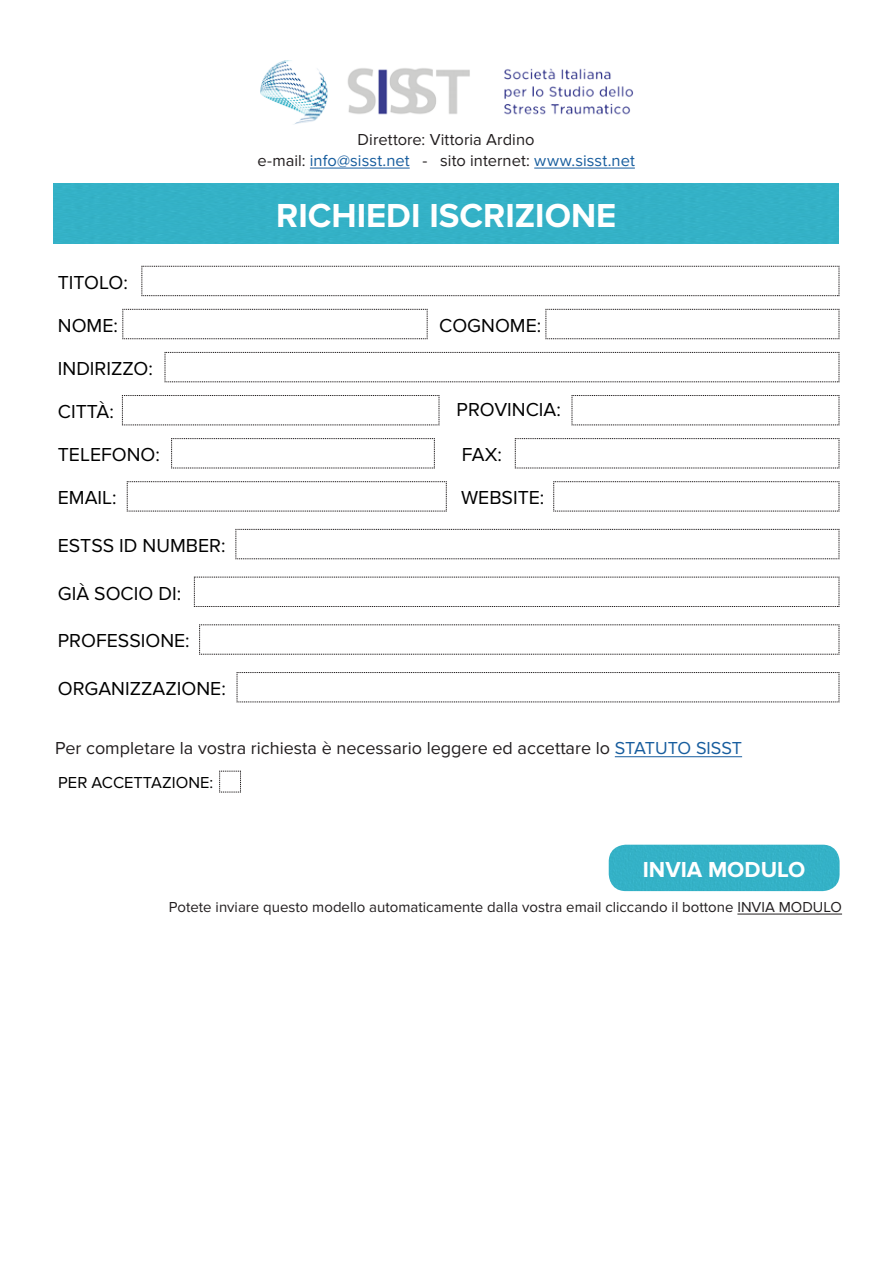
<style>
.page{position:relative;width:893px;height:1263px;background:#fff}
.page>*{position:absolute;margin:0;border:0;box-sizing:border-box;transform-origin:0 0}
.t1{font:700 34.5px "Proxima Nova";color:#fff}
.t2{font:700 22.5px "Proxima Nova";color:#fff}
.TITO_casella{font:19.5px "Proxima Nova";color:#000}
.t3{font:18px "Proxima Nova";color:#231f20}
.TESTO{font:16.5px "Proxima Nova";color:#175d9e}
.TESTO-2{font:16.5px "Proxima Nova";letter-spacing:.005em;color:#231f20}
.TITO_casella-2{font:16.5px "Proxima Nova";color:#000}
.t4{font:15px "Proxima Nova";color:#231f20}
.s1{color:#231f20}
.s2{color:#175d9e}
</style>
<div class="page">
<div style="left:54px;top:184px;width:785px;height:59px;background:#34b1c7"></div>
<img style="left:260px;top:61px;width:374px;height:63px">
<svg style="left:141px;top:266px;width:699px;height:30px"></svg>
<svg style="left:122px;top:309px;width:306px;height:30px"></svg>
<svg style="left:165px;top:352px;width:675px;height:31px"></svg>
<svg style="left:171px;top:438px;width:264px;height:31px"></svg>
<svg style="left:127px;top:481px;width:320px;height:31px"></svg>
<svg style="left:553px;top:481px;width:287px;height:31px"></svg>
<div style="left:609px;top:845px;width:231px;height:46px;background:#34b1c7"></div>
<hr style="left:310px;top:168px;width:100px;height:1px;background:#175d9e">
<hr style="left:534px;top:168px;width:101px;height:1px;background:#175d9e">
<hr style="left:737px;top:914px;width:105px;height:1px;background:#231f20">
<svg style="left:545px;top:309px;width:295px;height:30px"></svg>
<svg style="left:122px;top:395px;width:318px;height:31px"></svg>
<svg style="left:572px;top:395px;width:268px;height:31px"></svg>
<svg style="left:515px;top:438px;width:325px;height:31px"></svg>
<svg style="left:235px;top:529px;width:605px;height:30px"></svg>
<svg style="left:194px;top:577px;width:646px;height:30px"></svg>
<svg style="left:199px;top:624px;width:641px;height:31px"></svg>
<svg style="left:237px;top:672px;width:603px;height:31px"></svg>
<hr style="left:615px;top:756px;width:127px;height:1px;background:#175d9e">
<svg style="left:219px;top:771px;width:22px;height:22px"></svg>
<p class="TESTO-2" style="left:358px;top:130px;width:178px">Direttore: Vittoria Ardino</p>
<p class="TESTO" style="left:257px;top:151px;width:379px"><span class="s1">e-mail:</span> info@sisst.net <span class="s1">- sito internet:</span> www.sisst.net</p>
<p class="TITO_casella" style="left:58px;top:271px;width:71px">TITOLO:</p>
<p class="TITO_casella" style="left:58px;top:314px;width:62px">NOME:</p>
<p class="TITO_casella" style="left:58px;top:357px;width:97px">INDIRIZZO:</p>
<p class="t1" style="left:276px;top:196px;width:342px">RICHIEDI ISCRIZIONE</p>
<p class="TITO_casella" style="left:439px;top:314px;width:104px">COGNOME:</p>
<p class="TITO_casella" style="left:58px;top:400px;width:58px">CITTÀ:</p>
<p class="TITO_casella" style="left:457px;top:398px;width:106px">PROVINCIA:</p>
<p class="TITO_casella" style="left:462px;top:443px;width:42px">FAX:</p>
<p class="TITO_casella" style="left:58px;top:443px;width:104px">TELEFONO:</p>
<p class="TITO_casella" style="left:58px;top:486px;width:60px">EMAIL:</p>
<p class="TITO_casella" style="left:461px;top:486px;width:85px">WEBSITE:</p>
<p class="TITO_casella" style="left:58px;top:534px;width:169px">ESTSS ID NUMBER:</p>
<p class="TITO_casella" style="left:58px;top:582px;width:125px">GIÀ SOCIO DI:</p>
<p class="TITO_casella" style="left:58px;top:629px;width:133px">PROFESSIONE:</p>
<p class="TITO_casella" style="left:58px;top:677px;width:169px">ORGANIZZAZIONE:</p>
<p class="t3" style="left:55px;top:738px;width:688px">Per completare la vostra richiesta è necessario leggere ed accettare lo <span class="s2">STATUTO SISST</span></p>
<p class="TITO_casella-2" style="left:58px;top:773px;width:156px">PER ACCETTAZIONE:</p>
<p class="t2" style="left:643px;top:856px;width:164px">INVIA MODULO</p>
<p class="t4" style="left:169px;top:898px;width:675px">Potete inviare questo modello automaticamente dalla vostra email cliccando il bottone INVIA MODULO</p>
</div>
